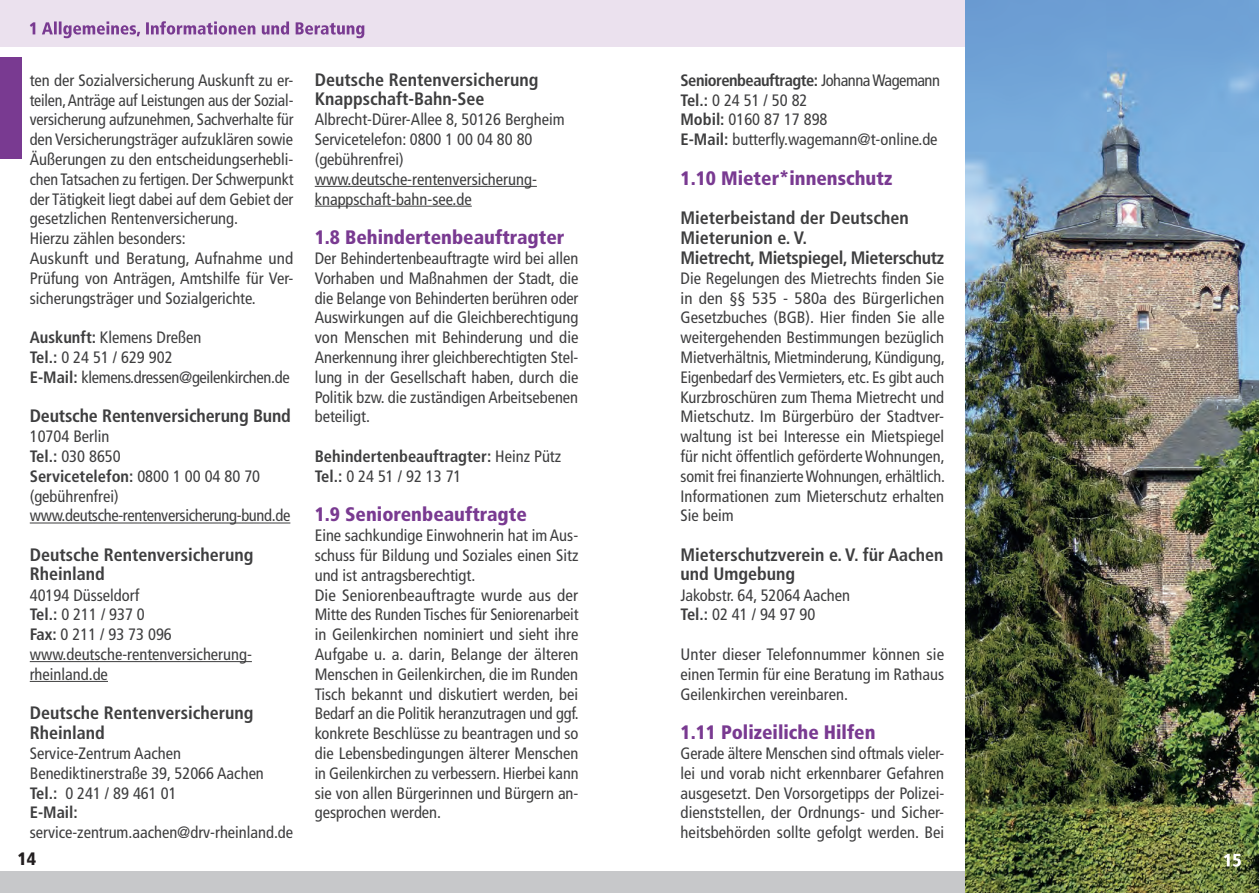
<style>
.page{position:relative;width:1259px;height:893px;background:#fff}
.page>*{position:absolute;margin:0;border:0;box-sizing:border-box;transform-origin:0 0}
.ÜBERSCHRIFT{font:900 condensed 19.5px "Frutiger";color:#793a91}
.mengentext{font:900 condensed 19.5px "Frutiger";color:#793a91}
.zwischenüberschrift{font:700 condensed 18px/19.5px "Frutiger";color:#3e3e3f}
.zwischenüberschrift-2{font:700 condensed 18px "Frutiger";letter-spacing:-.02em;color:#3e3e3f}
.t1{font:900 condensed 18px "Frutiger";color:#231f20}
.optimierter_blocksat{font:condensed 16.5px/19.8px "Frutiger";color:#3e3e3f;text-align:justify}
.mengentext-2{font:condensed 16.5px/19.8px "Frutiger";color:#3e3e3f}
.mengentext-3{font:condensed 16.5px "Frutiger";letter-spacing:-.02em;color:#3e3e3f}
.mengentext-4{font:700 condensed 16.5px "Frutiger";letter-spacing:-.03em;color:#3e3e3f}
.mengentext-5{font:700 condensed 16.5px "Frutiger";color:#3e3e3f}
.s1{font-weight:700}
.s2{font-weight:400}
</style>
<div class="page">
<div style="left:0;top:871px;width:1259px;height:22px;background:#c7c8ca"></div>
<hr style="left:30px;top:523px;width:260px;height:1px;background:#3e3e3f">
<hr style="left:30px;top:661px;width:222px;height:1px;background:#3e3e3f">
<hr style="left:30px;top:681px;width:78px;height:1px;background:#3e3e3f">
<hr style="left:315px;top:186px;width:222px;height:1px;background:#3e3e3f">
<hr style="left:315px;top:206px;width:157px;height:1px;background:#3e3e3f">
<div style="left:0;top:0;width:1259px;height:47px;background:#ebe1ee"></div>
<svg style="left:30px;top:21px;width:334px;height:17px"></svg>
<div style="left:0;top:57px;width:21px;height:102px;background:#793a91"></div>
<img style="left:965px;top:0;width:294px;height:893px">
<svg style="left:1224px;top:854px;width:16px;height:13px"></svg>
<p class="optimierter_blocksat" style="left:30px;top:70px;width:265px">ten der Sozialversicherung Auskunft zu er&shy;teilen, Anträge auf Leistungen aus der Sozial&shy;versicherung aufzunehmen, Sachverhalte für den Versicherungsträger aufzuklären sowie Äußerungen zu den entscheidungserhebli&shy;chen Tatsachen zu fertigen. Der Schwerpunkt der Tätigkeit liegt dabei auf dem Gebiet der gesetzlichen Rentenversicherung.</p>
<p class="optimierter_blocksat" style="left:30px;top:229px;width:158px">Hierzu zählen besonders:</p>
<p class="optimierter_blocksat" style="left:30px;top:248px;width:265px">Auskunft und Beratung, Aufnahme und Prüfung von Anträgen, Amtshilfe für Ver&shy;sicherungsträger und Sozialgerichte.</p>
<p class="mengentext-2" style="left:30px;top:328px;width:173px"><span class="s1">Auskunft:</span> Klemens Dreßen</p>
<p class="mengentext-2" style="left:30px;top:347px;width:144px"><span class="s1">Tel.:</span> 0 24 51 / 629 902</p>
<p class="mengentext-3" style="left:30px;top:367px;width:261px"><span class="s1">E-Mail:</span> klemens.dressen@geilenkirchen.de</p>
<p class="zwischenüberschrift" style="left:30px;top:406px;width:263px">Deutsche Rentenversicherung Bund</p>
<p class="mengentext-2" style="left:30px;top:427px;width:81px">10704 Berlin</p>
<p class="mengentext-2" style="left:30px;top:446px;width:93px"><span class="s1">Tel.:</span> 030 8650</p>
<p class="mengentext-2" style="left:30px;top:466px;width:232px"><span class="s1">Servicetelefon:</span> 0800 1 00 04 80 70 (gebührenfrei)</p>
<p class="mengentext-3" style="left:30px;top:506px;width:262px">www.deutsche-rentenversicherung-bund.de</p>
<p class="zwischenüberschrift" style="left:30px;top:545px;width:225px">Deutsche Rentenversicherung<br>Rheinland</p>
<p class="mengentext-2" style="left:30px;top:585px;width:111px">40194 Düsseldorf</p>
<p class="mengentext-2" style="left:30px;top:605px;width:117px"><span class="s1">Tel.:</span> 0 211 / 937 0</p>
<p class="mengentext-2" style="left:30px;top:625px;width:144px"><span class="s1">Fax:</span> 0 211 / 93 73 096</p>
<p class="mengentext-2" style="left:30px;top:644px;width:224px">www.deutsche-rentenversicherung-</p>
<p class="mengentext-2" style="left:30px;top:664px;width:80px">rheinland.de</p>
<p class="zwischenüberschrift" style="left:30px;top:703px;width:225px">Deutsche Rentenversicherung<br>Rheinland</p>
<p class="mengentext-2" style="left:30px;top:743px;width:153px">Service-Zentrum Aachen</p>
<p class="mengentext-2" style="left:30px;top:763px;width:236px">Benediktinerstraße 39, 52066 Aachen</p>
<p class="mengentext-2" style="left:30px;top:783px;width:148px"><span class="s1">Tel.:</span> 0 241 / 89 461 01</p>
<p class="mengentext-2" style="left:30px;top:803px;width:265px"><span class="s1">E-Mail: </span>service-zentrum.aachen@drv-rheinland.de</p>
<p class="t1" style="left:17px;top:848px;width:20px">14</p>
<p class="zwischenüberschrift" style="left:315px;top:70px;width:225px">Deutsche Rentenversicherung<br>Knappschaft-Bahn-See</p>
<p class="mengentext-2" style="left:315px;top:110px;width:251px">Albrecht-Dürer-Allee 8, 50126 Bergheim</p>
<p class="mengentext-2" style="left:315px;top:130px;width:219px">Servicetelefon: 0800 1 00 04 80 80 (gebührenfrei)</p>
<p class="mengentext-2" style="left:315px;top:169px;width:224px">www.deutsche-rentenversicherung&shy;knappschaft-bahn-see.de</p>
<p class="ÜBERSCHRIFT" style="left:315px;top:226px;width:251px">1.8 Behindertenbeauftragter</p>
<p class="optimierter_blocksat" style="left:315px;top:248px;width:265px">Der Behindertenbeauftragte wird bei allen Vorhaben und Maßnahmen der Stadt, die die Belange von Behinderten berühren oder Auswirkungen auf die Gleichberechtigung von Menschen mit Behinderung und die Anerkennung ihrer gleichberechtigten Stel&shy;lung in der Gesellschaft haben, durch die Politik bzw. die zuständigen Arbeitsebenen beteiligt.</p>
<p class="mengentext-5" style="left:315px;top:446px;width:248px">Behindertenbeauftragter: <span class="s2">Heinz Pütz</span></p>
<p class="mengentext-2" style="left:315px;top:466px;width:148px"><span class="s1">Tel.:</span> 0 24 51 / 92 13 71</p>
<p class="mengentext" style="left:315px;top:503px;width:214px">1.9 Seniorenbeauftragte</p>
<p class="optimierter_blocksat" style="left:315px;top:526px;width:265px">Eine sachkundige Einwohnerin hat im Aus&shy;schuss für Bildung und Soziales einen Sitz und ist antragsberechtigt.</p>
<p class="optimierter_blocksat" style="left:315px;top:585px;width:266px">Die Seniorenbeauftragte wurde aus der Mitte des Runden Tisches für Seniorenarbeit in Geilenkirchen nominiert und sieht ihre Aufgabe u. a. darin, Belange der älteren Menschen in Geilenkirchen, die im Runden Tisch bekannt und diskutiert werden, bei Bedarf an die Politik heranzutragen und ggf. konkrete Beschlüsse zu beantragen und so die Lebensbedingungen älterer Menschen in Geilenkirchen zu verbessern. Hierbei kann sie von allen Bürgerinnen und Bürgern an&shy;gesprochen werden.</p>
<p class="mengentext-4" style="left:680px;top:70px;width:261px">Seniorenbeauftragte: <span class="s2">Johanna Wagemann</span></p>
<p class="mengentext-2" style="left:680px;top:90px;width:128px"><span class="s1">Tel.:</span> 0 24 51 / 50 82</p>
<p class="mengentext-2" style="left:680px;top:110px;width:148px"><span class="s1">Mobil:</span> 0160 87 17 898</p>
<p class="mengentext-2" style="left:680px;top:130px;width:259px"><span class="s1">E-Mail:</span> butterfly.wagemann@t-online.de</p>
<p class="ÜBERSCHRIFT" style="left:680px;top:166px;width:213px">1.10 Mieter*innenschutz</p>
<p class="zwischenüberschrift" style="left:680px;top:208px;width:230px">Mieterbeistand der Deutschen<br>Mieterunion e. V.</p>
<p class="zwischenüberschrift-2" style="left:680px;top:247px;width:265px">Mietrecht, Mietspiegel, Mieterschutz</p>
<p class="optimierter_blocksat" style="left:680px;top:268px;width:266px">Die Regelungen des Mietrechts finden Sie in den §§ 535 - 580a des Bürgerlichen Gesetzbuches (BGB). Hier finden Sie alle weitergehenden Bestimmungen bezüglich Mietverhältnis, Mietminderung, Kündigung, Eigenbedarf des Vermieters, etc. Es gibt auch Kurzbroschüren zum Thema Mietrecht und Mietschutz. Im Bürgerbüro der Stadtver&shy;waltung ist bei Interesse ein Mietspiegel für nicht öffentlich geförderte Wohnungen, somit frei finanzierte Wohnungen, erhältlich.</p>
<p class="optimierter_blocksat" style="left:680px;top:486px;width:265px">Informationen zum Mieterschutz erhalten<br>Sie beim</p>
<p class="zwischenüberschrift" style="left:680px;top:545px;width:264px">Mieterschutzverein e. V. für Aachen und Umgebung</p>
<p class="mengentext-2" style="left:680px;top:585px;width:171px">Jakobstr. 64, 52064 Aachen</p>
<p class="mengentext-2" style="left:680px;top:605px;width:136px"><span class="s1">Tel.:</span> 02 41 / 94 97 90</p>
<p class="optimierter_blocksat" style="left:680px;top:644px;width:265px">Unter dieser Telefonnummer können sie einen Termin für eine Beratung im Rathaus Geilenkirchen vereinbaren.</p>
<p class="ÜBERSCHRIFT" style="left:680px;top:721px;width:196px">1.11 Polizeiliche Hilfen</p>
<p class="optimierter_blocksat" style="left:680px;top:743px;width:265px">Gerade ältere Menschen sind oftmals vieler&shy;lei und vorab nicht erkennbarer Gefahren ausgesetzt. Den Vorsorgetipps der Polizei&shy;dienststellen, der Ordnungs- und Sicher&shy;heitsbehörden sollte gefolgt werden. Bei</p>
</div>
